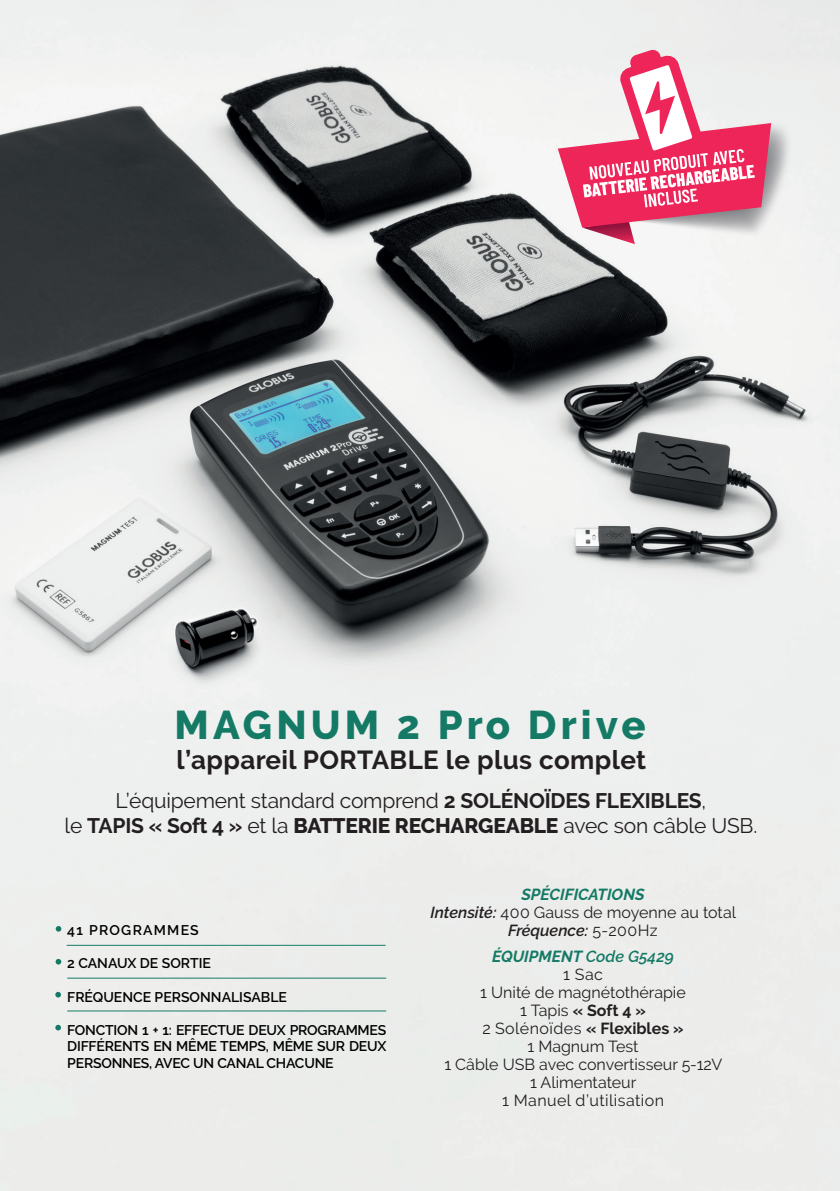
<style>
.page{position:relative;width:840px;height:1191px;background:#fff}
.page>*{position:absolute;margin:0;border:0;box-sizing:border-box;transform-origin:0 0}
.t1{font:800 40px "Raleway";letter-spacing:.105em;color:#157a65}
.t2{font:700 26px "Raleway";letter-spacing:.015em;color:#231f20}
.t3{font:21px/25.2px "Raleway";letter-spacing:-.01em;color:#231f20;text-align:center}
.t4{font:16px/18px "Raleway";color:#231f20;text-align:center}
.t5{font:600 14px/16.8px "Raleway";letter-spacing:-.015em;color:#000;text-align:justify}
.t6{font:600 14px "Raleway";letter-spacing:.09em;color:#000}
.s1{font-weight:700}
.s2{font-weight:800}
.s3{font-weight:700;font-style:italic;color:#157a65}
.s4{font-weight:600;font-style:italic}
.s5{font-weight:600;font-style:italic;color:#157a65}
</style>
<div class="page">
<img style="left:0;top:0;width:839px;height:1191px">
<svg style="left:56px;top:926px;width:5px;height:5px"></svg>
<svg style="left:56px;top:959px;width:5px;height:5px"></svg>
<svg style="left:55px;top:991px;width:6px;height:6px"></svg>
<hr style="left:67px;top:944px;width:318px;height:1px;background:#157a65">
<hr style="left:67px;top:977px;width:319px;height:1px;background:#157a65">
<hr style="left:67px;top:1010px;width:319px;height:1px;background:#157a65">
<svg style="left:55px;top:1024px;width:6px;height:6px"></svg>
<svg style="left:557px;top:47px;width:237px;height:197px"></svg>
<h1 class="t1" style="left:174px;top:702px;width:472px">MAGNUM 2 Pro Drive</h1>
<h2 class="t2" style="left:176px;top:745px;width:471px">l’appareil PORTABLE le plus complet</h2>
<h3 class="t3" style="left:64px;top:788px;width:694px">L’équipement standard comprend <span class="s1">2 SOLÉNOÏDES FLEXIBLES</span>,<br>le <span class="s1">TAPIS « Soft 4 »</span> et la <span class="s2">BATTERIE RECHARGEABLE</span> avec son câble USB.</h3>
<p class="t6" style="left:67px;top:922px;width:133px">41 PROGRAMMES</p>
<p class="t5" style="left:67px;top:955px;width:145px">2 CANAUX DE SORTIE</p>
<p class="t5" style="left:67px;top:988px;width:221px">FRÉQUENCE PERSONNALISABLE</p>
<p class="t5" style="left:67px;top:1021px;width:320px">FONCTION 1 + 1: EFFECTUE DEUX PROGRAMMES DIFFÉRENTS EN MÊME TEMPS, MÊME SUR DEUX PERSONNES, AVEC UN CANAL CHACUNE</p>
<p class="t4" style="left:430px;top:885px;width:307px"><span class="s3">SPÉCIFICATIONS<br></span><span class="s4">Intensité:</span> 400 Gauss de moyenne au total<br><span class="s4">Fréquence:</span> 5-200Hz</p>
<p class="t4" style="left:444px;top:947px;width:279px"><span class="s3">ÉQUIPMENT</span> <span class="s5">Code G5429<br></span>1 Sac<br>1 Unité de magnétothérapie<br>1 Tapis <span class="s1">« Soft 4 »<br></span>2 Solénoïdes <span class="s1">« Flexibles »<br></span>1 Magnum Test<br>1 Câble USB avec convertisseur 5-12V<br>1 Alimentateur<br>1 Manuel d’utilisation</p>
</div>
